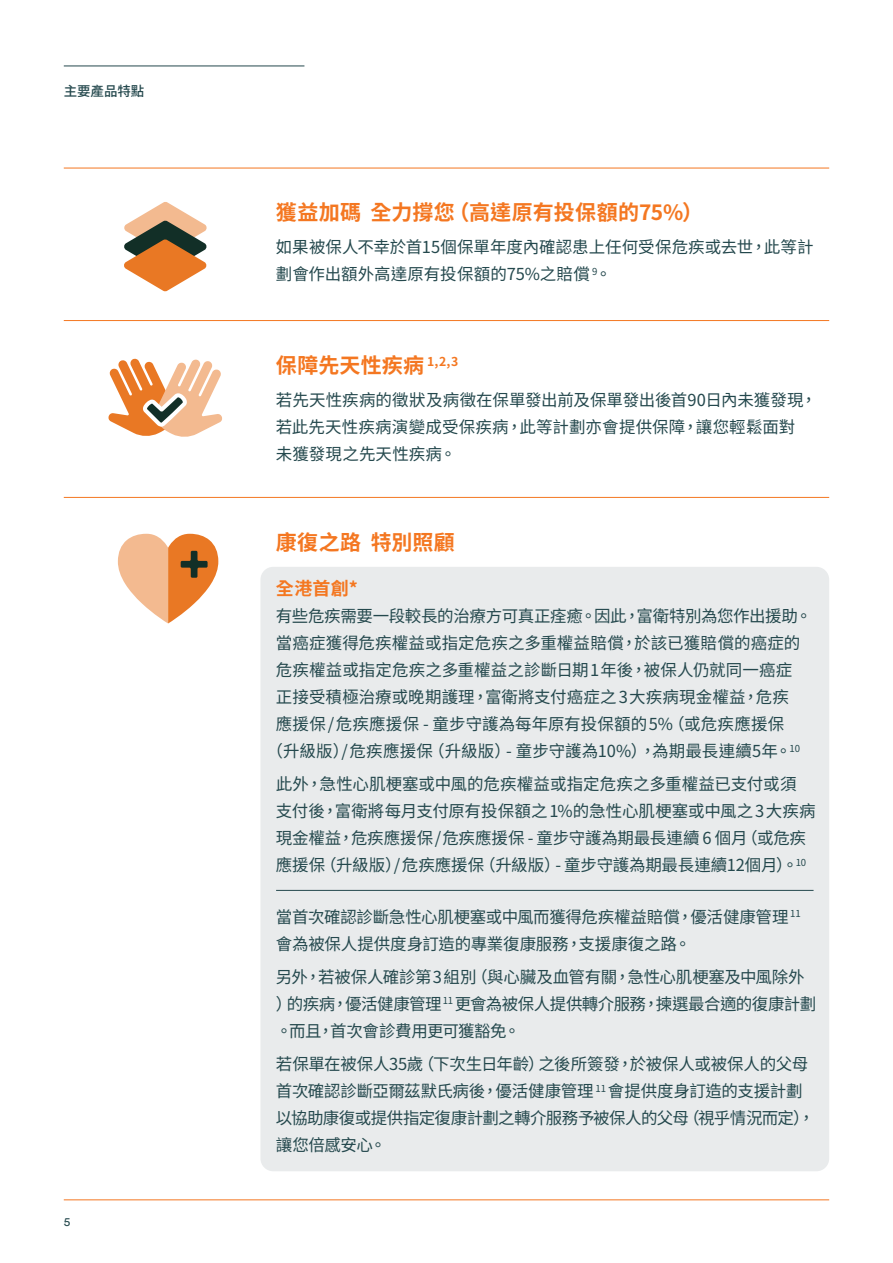
<style>
.page{position:relative;width:893px;height:1263px;background:#fff}
.page>*{position:absolute;margin:0;border:0;box-sizing:border-box;transform-origin:0 0}
.t1{font:700 21px "Noto Sans CJ Ktc";letter-spacing:.01em;color:#f47721}
.t2{font:700 18px "Noto Sans CJ Ktc";color:#f47721}
.t3{font:16.5px/27px "Noto Sans CJ Ktc";letter-spacing:-.005em;color:#24484d}
.t4{font:16.5px/27px "Noto Sans CJ Ktc";letter-spacing:-.025em;color:#24484d}
.t5{font:16.5px/27px "Noto Sans CJ Ktc";letter-spacing:-.03em;color:#24484d}
.t6{font:500 13.5px "Noto Sans CJ Ktc";letter-spacing:-.005em;color:#24484d}
.t7{font:12px "FWD Circular";color:#24484d}
</style>
<div class="page">
<hr style="left:64px;top:66px;width:240px;height:1px;background:#24484d">
<hr style="left:64px;top:497px;width:765px;height:1px;background:#f47721">
<hr style="left:64px;top:1199px;width:765px;height:1px;background:#f47721">
<svg style="left:108px;top:358px;width:114px;height:79px"></svg>
<div style="left:260px;top:567px;width:569px;height:604px;background:#e9ebec;border-radius:13px"></div>
<hr style="left:276px;top:890px;width:537px;height:1px;background:#24484d">
<svg style="left:118px;top:534px;width:100px;height:89px"></svg>
<hr style="left:64px;top:168px;width:765px;height:1px;background:#f47721">
<hr style="left:64px;top:320px;width:765px;height:1px;background:#f47721">
<svg style="left:124px;top:202px;width:83px;height:89px"></svg>
<p class="t6" style="left:64px;top:83px;width:82px">主要產品特點</p>
<p class="t7" style="left:64px;top:1214px;width:8px">5</p>
<p class="t1" style="left:276px;top:201px;width:429px">獲益加碼 全力撐您（高達原有投保額的75%）</p>
<p class="t3" style="left:276px;top:234px;width:539px">如果被保人不幸於首15個保單年度內確認患上任何受保危疾或去世，此等計劃會作出額外高達原有投保額的75%之賠償 <sup>9</sup>。</p>
<p class="t1" style="left:276px;top:353px;width:184px">保障先天性疾病 <sup>1,2,3</sup></p>
<p class="t3" style="left:276px;top:387px;width:543px">若先天性疾病的徵狀及病徵在保單發出前及保單發出後首90日內未獲發現，若此先天性疾病演變成受保疾病，此等計劃亦會提供保障，讓您輕鬆面對<br>未獲發現之先天性疾病。</p>
<p class="t1" style="left:276px;top:530px;width:181px">康復之路 特別照顧</p>
<p class="t2" style="left:276px;top:579px;width:83px">全港首創*</p>
<p class="t3" style="left:276px;top:603px;width:537px">有些危疾需要一段較長的治療方可真正痊癒。因此，富衛特別為您作出援助。</p>
<p class="t3" style="left:276px;top:630px;width:526px">當癌症獲得危疾權益或指定危疾之多重權益賠償，於該已獲賠償的癌症的</p>
<p class="t3" style="left:276px;top:657px;width:518px">危疾權益或指定危疾之多重權益之診斷日期1年後，被保人仍就同一癌症</p>
<p class="t3" style="left:276px;top:684px;width:514px">正接受積極治療或晚期護理，富衛將支付癌症之3大疾病現金權益，危疾</p>
<p class="t3" style="left:276px;top:711px;width:510px">應援保/危疾應援保 - 童步守護為每年原有投保額的5%（或危疾應援保</p>
<p class="t3" style="left:266px;top:738px;width:535px">（升級版）/危疾應援保（升級版）- 童步守護為10%），為期最長連續5年。<sup>10</sup></p>
<p class="t3" style="left:276px;top:771px;width:541px">此外，急性心肌梗塞或中風的危疾權益或指定危疾之多重權益已支付或須支付後，富衛將每月支付原有投保額之1%的急性心肌梗塞或中風之3大疾病現金權益，危疾應援保/危疾應援保 - 童步守護為期最長連續 6 個月（或危疾應援保（升級版）/危疾應援保（升級版）- 童步守護為期最長連續12個月）。<sup>10</sup></p>
<p class="t3" style="left:276px;top:904px;width:526px">當首次確認診斷急性心肌梗塞或中風而獲得危疾權益賠償，優活健康管理 <sup>11</sup>會為被保人提供度身訂造的專業復康服務，支援康復之路。</p>
<p class="t5" style="left:276px;top:964px;width:542px">另外，若被保人確診第3組別（與心臟及血管有關，急性心肌梗塞及中風除外）的疾病，優活健康管理 <sup>11</sup> 更會為被保人提供轉介服務，揀選最合適的復康計劃。而且，首次會診費用更可獲豁免。</p>
<p class="t4" style="left:276px;top:1051px;width:540px">若保單在被保人35歲（下次生日年齡）之後所簽發，於被保人或被保人的父母首次確認診斷亞爾茲默氏病後，優活健康管理 <sup>11</sup> 會提供度身訂造的支援計劃以協助康復或提供指定復康計劃之轉介服務予被保人的父母（視乎情況而定），讓您倍感安心。</p>
</div>
